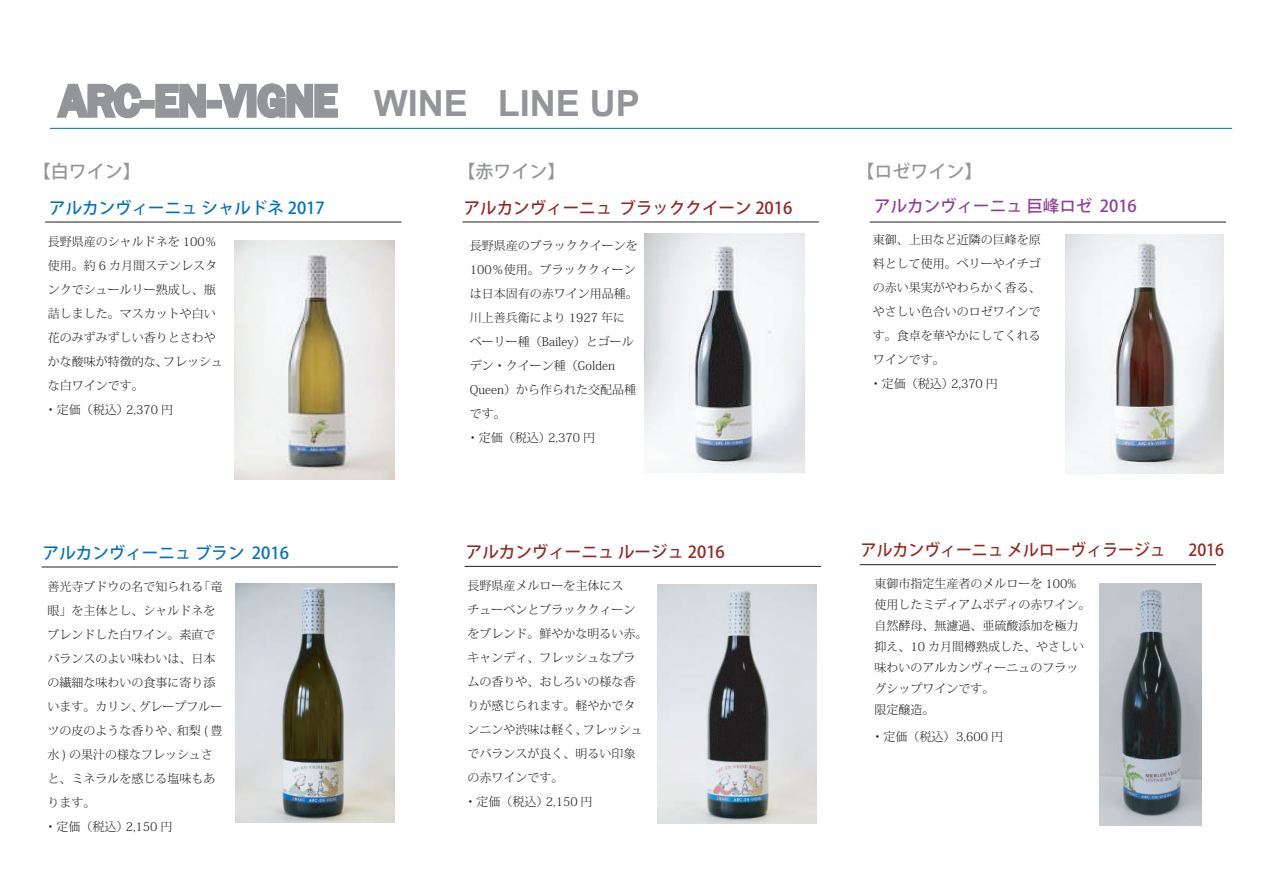
<style>
.page{position:relative;width:1263px;height:893px;background:#fff}
.page>*{position:absolute;margin:0;border:0;box-sizing:border-box;transform-origin:0 0}
.t1{font:700 36px "Arial";color:#939598}
.t2{font:500 18px "Koz Go Pro";color:#939598}
.t3{font:500 16.5px "Koz Go Pro";color:#942723}
.t4{font:500 16.5px "Koz Go Pro";color:#0072bc}
.t5{font:500 16.5px "Koz Go Pro";color:#942723;scale:.96 1}
.t6{font:500 16.5px "Koz Go Pro";color:#8f3e97}
.t7{font:300 12px/24px "Koz Min Pro";color:#231f20}
</style>
<div class="page">
<hr style="left:50px;top:128px;width:1182px;height:1px;background:#0072bc">
<hr style="left:462px;top:222px;width:357px;height:1px;background:#231f20">
<img style="left:235px;top:241px;width:159px;height:238px">
<img style="left:644px;top:234px;width:160px;height:238px">
<hr style="left:45px;top:222px;width:356px;height:1px;background:#231f20">
<hr style="left:870px;top:222px;width:356px;height:1px;background:#231f20">
<img style="left:1065px;top:235px;width:158px;height:238px">
<svg style="left:56px;top:83px;width:88px;height:36px"></svg>
<div style="left:139px;top:100px;width:16px;height:9px;border:5px solid #939598"></div>
<svg style="left:153px;top:83px;width:55px;height:35px"></svg>
<div style="left:206px;top:100px;width:16px;height:9px;border:5px solid #939598"></div>
<svg style="left:215px;top:83px;width:123px;height:36px"></svg>
<hr style="left:42px;top:567px;width:356px;height:1px;background:#231f20">
<img style="left:236px;top:584px;width:159px;height:238px">
<hr style="left:465px;top:566px;width:356px;height:1px;background:#231f20">
<img style="left:657px;top:585px;width:159px;height:238px">
<hr style="left:860px;top:564px;width:356px;height:1px;background:#231f20">
<img style="left:1099px;top:584px;width:103px;height:242px">
<h1 class="t1" style="left:374px;top:78px;width:268px">WINE LINE UP</h1>
<h2 class="t2" style="left:33px;top:160px;width:109px">【白ワイン】</h2>
<h2 class="t2" style="left:457px;top:160px;width:109px">【赤ワイン】</h2>
<h2 class="t2" style="left:856px;top:160px;width:127px">【ロゼワイン】</h2>
<h3 class="t4" style="left:49px;top:197px;width:277px">アルカンヴィーニュ シャルドネ 2017</h3>
<p class="t7" style="left:45px;top:229px;width:180px">長野県産のシャルドネを 100％使用。約 6 カ月間ステンレスタンクでシュールリー熟成し、瓶詰しました。マスカットや白い花のみずみずしい香りとさわやかな酸味が特徴的な、フレッシュな白ワインです。<br>・定価（税込）2,370 円</p>
<h3 class="t4" style="left:43px;top:542px;width:248px">アルカンヴィーニュ ブラン 2016</h3>
<p class="t7" style="left:44px;top:574px;width:180px">善光寺ブドウの名で知られる「竜眼」を主体とし、シャルドネをブレンドした白ワイン。素直でバランスのよい味わいは、日本の繊細な味わいの食事に寄り添います。カリン、グレープフルーツの皮のような香りや、和梨 ( 豊水 ) の果汁の様なフレッシュさと、ミネラルを感じる塩味もあります。<br>・定価（税込）2,150 円</p>
<h3 class="t3" style="left:464px;top:197px;width:330px">アルカンヴィーニュ ブラッククイーン 2016</h3>
<h3 class="t6" style="left:874px;top:196px;width:264px">アルカンヴィーニュ 巨峰ロゼ 2016</h3>
<p class="t7" style="left:870px;top:228px;width:172px">東御、上田など近隣の巨峰を原料として使用。ベリーやイチゴの赤い果実がやわらかく香る、やさしい色合いのロゼワインです。食卓を華やかにしてくれるワインです。<br>・定価（税込）2,370 円</p>
<p class="t7" style="left:467px;top:233px;width:172px">長野県産のブラッククイーンを<br>100％使用。ブラッククィーンは日本固有の赤ワイン用品種。川上善兵衛により 1927 年に<br>ベーリー種（Bailey）とゴールデン・クイーン種（Golden<br>Queen）から作られた交配品種です。<br>・定価（税込）2,370 円</p>
<h3 class="t5" style="left:861px;top:540px;width:319px">アルカンヴィーニュ メルローヴィラージュ</h3>
<h3 class="t5" style="left:1188px;top:540px;width:39px">2016</h3>
<h3 class="t3" style="left:466px;top:541px;width:260px">アルカンヴィーニュ ルージュ 2016</h3>
<p class="t7" style="left:464px;top:573px;width:184px">長野県産メルローを主体にス<br>チューベンとブラッククィーンをブレンド。鮮やかな明るい赤。キャンディ、フレッシュなプラムの香りや、おしろいの様な香りが感じられます。軽やかでタンニンや渋味は軽く、フレッシュでバランスが良く、明るい印象の赤ワインです。<br>・定価（税込）2,150 円</p>
<p class="t7" style="left:874px;top:573px;width:217px;line-height:21px">東御市指定生産者のメルローを 100%使用したミディアムボディの赤ワイン。自然酵母、無濾過、亜硫酸添加を極力抑え、10 カ月間樽熟成した、やさしい味わいのアルカンヴィーニュのフラッグシップワインです。<br>限定醸造。</p>
<p class="t7" style="left:871px;top:724px;width:133px">・定価（税込） 3,600 円</p>
</div>
